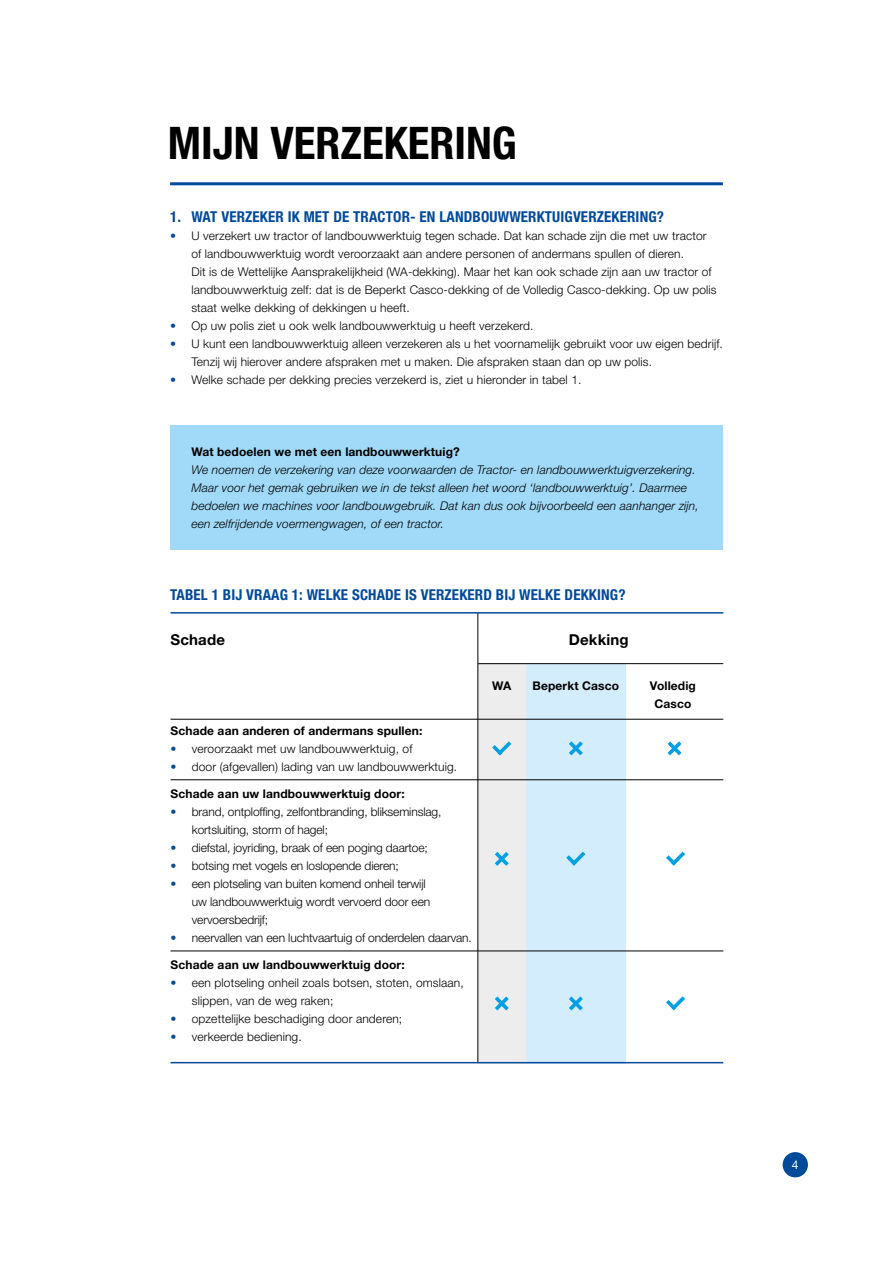
<style>
.page{position:relative;width:893px;height:1263px;background:#fff}
.page>*{position:absolute;margin:0;border:0;box-sizing:border-box;transform-origin:0 0}
.t1{font:700 condensed 45px "Helvetica Neue LT Std";color:#000}
.t2{font:700 condensed 15px "Helvetica Neue LT Std";letter-spacing:.01em;color:#004a9a}
.t3{font:700 15px "Helvetica Neue LT Std";letter-spacing:.01em;color:#000}
.t4{font:300 12px/18px "Helvetica Neue LT Std";letter-spacing:.01em;color:#000}
.t5{font:300 12px/18px "Helvetica Neue LT Std";letter-spacing:-.01em;color:#000}
.t6{font:italic 300 12px/18px "Helvetica Neue LT Std";letter-spacing:.01em;color:#000}
.t7{font:700 12px/18px "Helvetica Neue LT Std";letter-spacing:.01em;color:#000;text-align:center}
.t8{font:12px "Helvetica Neue LT Std";color:#fff}
.s1{color:#004a9a}
</style>
<div class="page">
<div style="left:783px;top:1152px;width:25px;height:25px;background:#004a9a;border-radius:50%"></div>
<div style="left:170px;top:425px;width:553px;height:124px;background:#a1daf8"></div>
<div style="left:526px;top:663px;width:100px;height:400px;background:#d4edfc"></div>
<div style="left:478px;top:663px;width:48px;height:400px;background:#ededed"></div>
<hr style="left:170px;top:182px;width:553px;height:3px;background:#004a9a">
<hr style="left:171px;top:719px;width:552px;height:1px;background:#000">
<hr style="left:171px;top:779px;width:552px;height:1px;background:#000">
<hr style="left:171px;top:951px;width:552px;height:1px;background:#000">
<hr style="left:478px;top:663px;width:245px;height:1px;background:#000">
<svg style="left:492px;top:741px;width:19px;height:14px"></svg>
<svg style="left:566px;top:852px;width:19px;height:14px"></svg>
<svg style="left:666px;top:852px;width:19px;height:14px"></svg>
<svg style="left:666px;top:996px;width:19px;height:14px"></svg>
<svg style="left:667px;top:741px;width:14px;height:14px"></svg>
<svg style="left:569px;top:741px;width:14px;height:14px"></svg>
<svg style="left:495px;top:852px;width:14px;height:14px"></svg>
<svg style="left:495px;top:996px;width:14px;height:14px"></svg>
<svg style="left:569px;top:996px;width:14px;height:14px"></svg>
<hr style="left:478px;top:613px;width:1px;height:450px;background:#000">
<hr style="left:171px;top:1062px;width:552px;height:1px;background:#004a9a">
<hr style="left:171px;top:612px;width:552px;height:2px;background:#004a9a">
<h1 class="t1" style="left:168px;top:115px;width:350px">MIJN VERZEKERING</h1>
<p class="t2" style="left:170px;top:207px;width:495px">1. WAT VERZEKER IK MET DE TRACTOR- EN LANDBOUWWERKTUIGVERZEKERING?</p>
<p class="t4" style="left:191px;top:226px;width:527px;text-indent:-21px"><span class="s1">•</span> U verzekert uw tractor of landbouwwerktuig tegen schade. Dat kan schade zijn die met uw tractor of landbouwwerktuig wordt veroorzaakt aan andere personen of andermans spullen of dieren.<br>Dit is de Wettelijke Aansprakelijkheid (WA-dekking). Maar het kan ook schade zijn aan uw tractor of landbouwwerktuig zelf: dat is de Beperkt Casco-dekking of de Volledig Casco-dekking. Op uw polis staat welke dekking of dekkingen u heeft.</p>
<p class="t4" style="left:170px;top:316px;width:365px"><span class="s1">•</span> Op uw polis ziet u ook welk landbouwwerktuig u heeft verzekerd.</p>
<p class="t4" style="left:191px;top:334px;width:533px;text-indent:-21px"><span class="s1">•</span> U kunt een landbouwwerktuig alleen verzekeren als u het voornamelijk gebruikt voor uw eigen bedrijf.<br>Tenzij wij hierover andere afspraken met u maken. Die afspraken staan dan op uw polis.</p>
<p class="t4" style="left:170px;top:370px;width:413px"><span class="s1">•</span> Welke schade per dekking precies verzekerd is, ziet u hieronder in tabel 1.</p>
<p class="t7" style="left:191px;top:442px;width:270px">Wat bedoelen we met een landbouwwerktuig?</p>
<p class="t6" style="left:191px;top:460px;width:509px">We noemen de verzekering van deze voorwaarden de Tractor- en landbouwwerktuigverzekering.<br>Maar voor het gemak gebruiken we in de tekst alleen het woord ‘landbouwwerktuig’. Daarmee bedoelen we machines voor landbouwgebruik. Dat kan dus ook bijvoorbeeld een aanhanger zijn, een zelfrijdende voermengwagen, of een tractor.</p>
<p class="t2" style="left:170px;top:585px;width:457px">TABEL 1 BIJ VRAAG 1: WELKE SCHADE IS VERZEKERD BIJ WELKE DEKKING?</p>
<p class="t3" style="left:171px;top:630px;width:56px">Schade</p>
<p class="t3" style="left:569px;top:630px;width:61px">Dekking</p>
<p class="t7" style="left:492px;top:676px;width:21px">WA</p>
<p class="t7" style="left:533px;top:676px;width:88px">Beperkt Casco</p>
<p class="t7" style="left:650px;top:676px;width:47px">Volledig<br>Casco</p>
<p class="t7" style="left:171px;top:721px;width:253px">Schade aan anderen of andermans spullen:</p>
<p class="t4" style="left:171px;top:739px;width:243px"><span class="s1">•</span> veroorzaakt met uw landbouwwerktuig, of</p>
<p class="t4" style="left:171px;top:757px;width:288px"><span class="s1">•</span> door (afgevallen) lading van uw landbouwwerktuig.</p>
<p class="t7" style="left:171px;top:784px;width:236px">Schade aan uw landbouwwerktuig door:</p>
<p class="t5" style="left:192px;top:802px;width:251px;text-indent:-21px"><span class="s1">•</span> brand, ontploffing, zelfontbranding, blikseminslag, kortsluiting, storm of hagel;</p>
<p class="t5" style="left:171px;top:838px;width:259px"><span class="s1">•</span> diefstal, joyriding, braak of een poging daartoe;</p>
<p class="t5" style="left:171px;top:856px;width:230px"><span class="s1">•</span> botsing met vogels en loslopende dieren;</p>
<p class="t5" style="left:192px;top:874px;width:240px;text-indent:-21px"><span class="s1">•</span> een plotseling van buiten komend onheil terwijl uw landbouwwerktuig wordt vervoerd door een vervoersbedrijf;</p>
<p class="t5" style="left:171px;top:928px;width:303px"><span class="s1">•</span> neervallen van een luchtvaartuig of onderdelen daarvan.</p>
<p class="t7" style="left:171px;top:955px;width:236px">Schade aan uw landbouwwerktuig door:</p>
<p class="t4" style="left:192px;top:973px;width:273px;text-indent:-21px"><span class="s1">•</span> een plotseling onheil zoals botsen, stoten, omslaan, slippen, van de weg raken;</p>
<p class="t4" style="left:171px;top:1009px;width:233px"><span class="s1">•</span> opzettelijke beschadiging door anderen;</p>
<p class="t4" style="left:171px;top:1027px;width:133px"><span class="s1">•</span> verkeerde bediening.</p>
<p class="t8" style="left:792px;top:1157px;width:8px">4</p>
</div>
